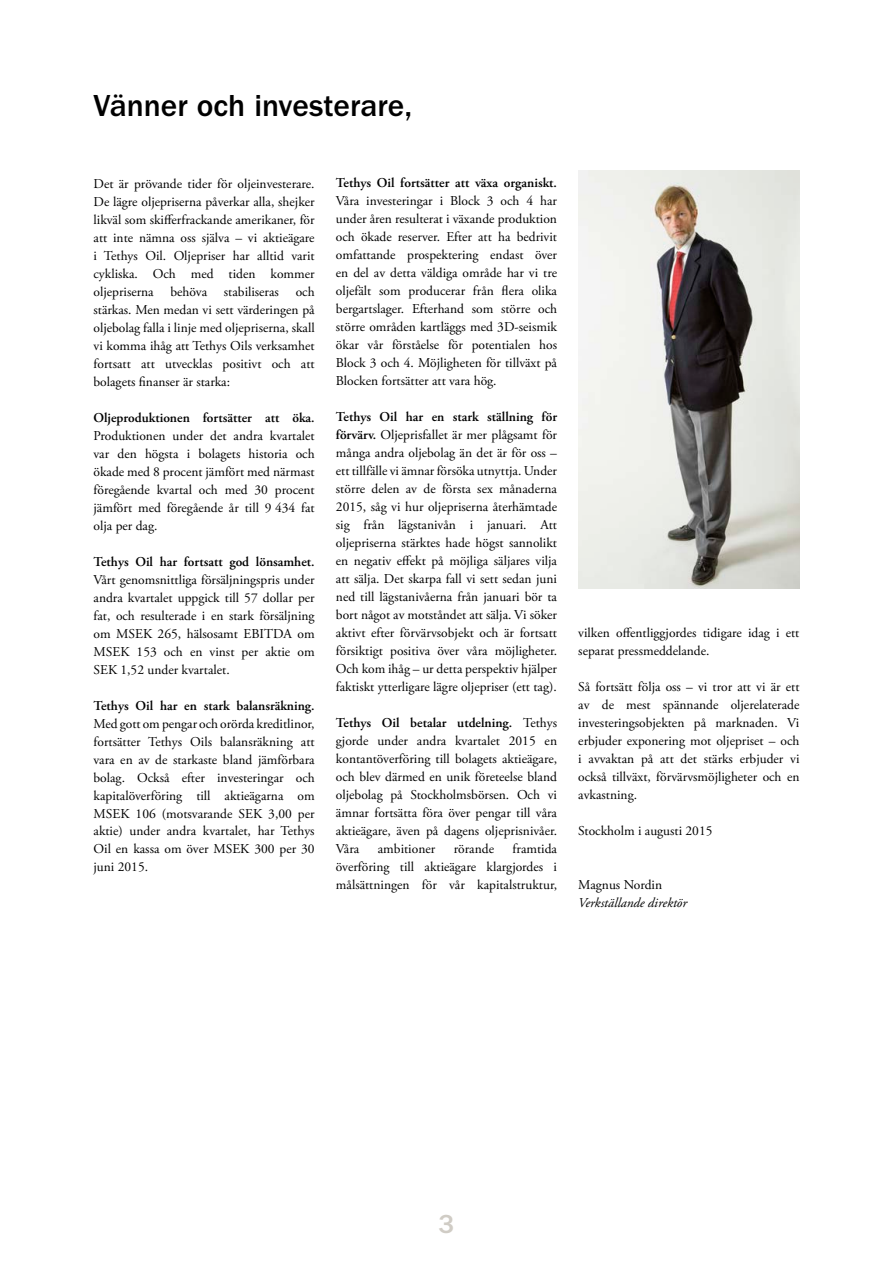
<style>
.page{position:relative;width:893px;height:1263px;background:#fff}
.page>*{position:absolute;margin:0;border:0;box-sizing:border-box;transform-origin:0 0}
.t1{font:500 31.5px "ITC Franklin Gothic Std";color:#000}
.t2{font:500 27px "ITC Franklin Gothic Std";color:#d0ccc5}
.t3{font:13.5px/18px "Adobe Garamond Pro";color:#000;text-align:justify}
.t4{font:600 13.5px "Adobe Garamond Pro";color:#000}
.t5{font:italic 13.5px "Adobe Garamond Pro";color:#000}
.s1{font-weight:600}
</style>
<div class="page">
<img style="left:578px;top:170px;width:221px;height:419px">
<h1 class="t1" style="left:94px;top:87px;width:320px">Vänner och investerare,</h1>
<p class="t3" style="left:94px;top:175px;width:223px">Det är prövande tider för oljeinvesterare.<br>De lägre oljepriserna påverkar alla, shejker likväl som skifferfrackande amerikaner, för att inte nämna oss själva – vi aktieägare i Tethys Oil. Oljepriser har alltid varit cykliska. Och med tiden kommer oljepriserna behöva stabiliseras och stärkas. Men medan vi sett värderingen på oljebolag falla i linje med oljepriserna, skall vi komma ihåg att Tethys Oils verksamhet fortsatt att utvecklas positivt och att bolagets finanser är starka:</p>
<p class="t4" style="left:94px;top:409px;width:223px">Oljeproduktionen fortsätter att öka.</p>
<p class="t3" style="left:94px;top:427px;width:223px">Produktionen under det andra kvartalet var den högsta i bolagets historia och ökade med 8 procent jämfört med närmast föregående kvartal och med 30 procent jämfört med föregående år till 9 434 fat olja per dag.</p>
<p class="t4" style="left:94px;top:553px;width:223px">Tethys Oil har fortsatt god lönsamhet.</p>
<p class="t3" style="left:94px;top:571px;width:223px">Vårt genomsnittliga försäljningspris under andra kvartalet uppgick till 57 dollar per fat, och resulterade i en stark försäljning om MSEK 265, hälsosamt EBITDA om MSEK 153 och en vinst per aktie om SEK 1,52 under kvartalet.</p>
<p class="t4" style="left:94px;top:697px;width:223px">Tethys Oil har en stark balansräkning.</p>
<p class="t3" style="left:94px;top:715px;width:223px">Med gott om pengar och orörda kreditlinor, fortsätter Tethys Oils balansräkning att vara en av de starkaste bland jämförbara bolag. Också efter investeringar och kapitalöverföring till aktieägarna om MSEK 106 (motsvarande SEK 3,00 per aktie) under andra kvartalet, har Tethys Oil en kassa om över MSEK 300 per 30 juni 2015.</p>
<p class="t4" style="left:336px;top:175px;width:223px">Tethys Oil fortsätter att växa organiskt.</p>
<p class="t3" style="left:336px;top:193px;width:223px">Våra investeringar i Block 3 och 4 har under åren resulterat i växande produktion och ökade reserver. Efter att ha bedrivit omfattande prospektering endast över en del av detta väldiga område har vi tre oljefält som producerar från flera olika bergartslager. Efterhand som större och större områden kartläggs med 3D-seismik ökar vår förståelse för potentialen hos Block 3 och 4. Möjligheten för tillväxt på Blocken fortsätter att vara hög.</p>
<p class="t3" style="left:336px;top:409px;width:223px"><span class="s1">Tethys Oil har en stark ställning för förvärv.</span> Oljeprisfallet är mer plågsamt för många andra oljebolag än det är för oss – ett tillfälle vi ämnar försöka utnyttja. Under större delen av de första sex månaderna 2015, såg vi hur oljepriserna återhämtade sig från lägstanivån i januari. Att oljepriserna stärktes hade högst sannolikt en negativ effekt på möjliga säljares vilja att sälja. Det skarpa fall vi sett sedan juni ned till lägstanivåerna från januari bör ta bort något av motståndet att sälja. Vi söker aktivt efter förvärvsobjekt och är fortsatt försiktigt positiva över våra möjligheter.<br>Och kom ihåg – ur detta perspektiv hjälper faktiskt ytterligare lägre oljepriser (ett tag).</p>
<p class="t3" style="left:336px;top:714px;width:223px"><span class="s1">Tethys Oil betalar utdelning.</span> Tethys gjorde under andra kvartalet 2015 en kontantöverföring till bolagets aktieägare, och blev därmed en unik företeelse bland oljebolag på Stockholmsbörsen. Och vi ämnar fortsätta föra över pengar till våra aktieägare, även på dagens oljeprisnivåer.<br>Våra</p>
<p class="t3" style="left:336px;top:840px;width:223px;text-indent:177px">framtida överföring till aktieägare klargjordes i målsättningen för vår kapitalstruktur,</p>
<p class="t3" style="left:378px;top:840px;width:59px">ambitioner</p>
<p class="t3" style="left:454px;top:840px;width:42px">rörande</p>
<p class="t3" style="left:578px;top:624px;width:223px">vilken offentliggjordes tidigare idag i ett separat pressmeddelande.</p>
<p class="t3" style="left:578px;top:678px;width:223px">Så fortsätt följa oss – vi tror att vi är ett av de mest spännande oljerelaterade investeringsobjekten på marknaden. Vi erbjuder exponering mot oljepriset – och i avvaktan på att det stärks erbjuder vi också tillväxt, förvärvsmöjligheter och en avkastning.</p>
<p class="t3" style="left:578px;top:822px;width:136px">Stockholm i augusti 2015</p>
<p class="t3" style="left:578px;top:876px;width:85px">Magnus Nordin</p>
<p class="t5" style="left:578px;top:895px;width:110px">Verkställande direktör</p>
<h2 class="t2" style="left:439px;top:1209px;width:17px">3</h2>
</div>
